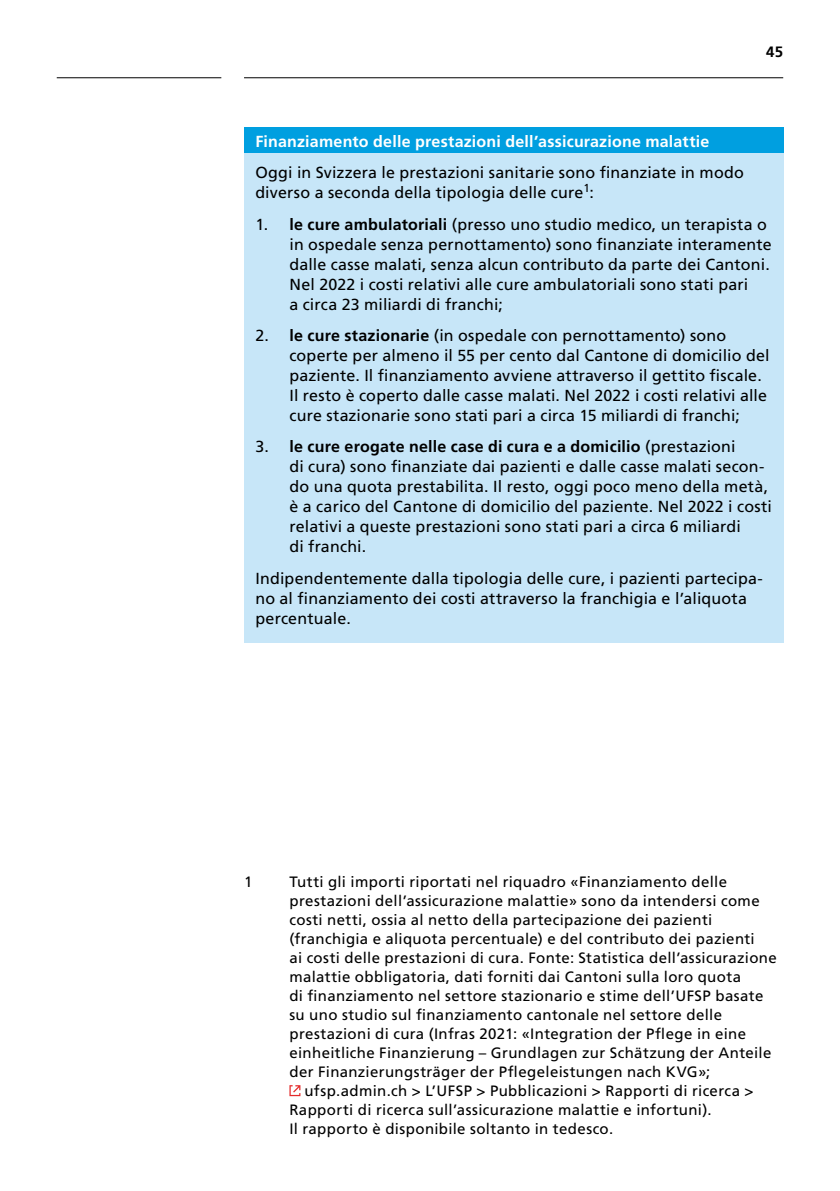
<style>
.page{position:relative;width:840px;height:1191px;background:#fff}
.page>*{position:absolute;margin:0;border:0;box-sizing:border-box;transform-origin:0 0}
.P_Kastentext{font:16px/20px "Frutiger LT Pro";letter-spacing:.01em;color:#000}
.H5_Kastentitel{font:700 16px "Frutiger LT Pro";letter-spacing:.015em;color:#fff}
.P_Fussnote{font:15px "Frutiger LT Pro";letter-spacing:.025em;color:#000}
.t1{font:700 15px "Frutiger LT Pro";color:#000}
.s1{font-weight:700}
</style>
<div class="page">
<hr style="left:244px;top:77px;width:538px;height:1px;background:#000">
<hr style="left:57px;top:77px;width:164px;height:1px;background:#000">
<div style="left:244px;top:127px;width:538px;height:29px;background:#009fe0"></div>
<div style="left:244px;top:154px;width:538px;height:489px;background:#c7e6f8"></div>
<svg style="left:289px;top:1085px;width:11px;height:11px"></svg>
<p class="t1" style="left:765px;top:43px;width:18px">45</p>
<h5 class="H5_Kastentitel" style="left:255px;top:132px;width:455px">Finanziamento delle prestazioni dell’assicurazione malattie</h5>
<p class="P_Kastentext" style="left:255px;top:163px;width:490px">Oggi in Svizzera le prestazioni sanitarie sono finanziate in modo diverso a seconda della tipologia delle cure<sup>1</sup>:</p>
<p class="P_Kastentext" style="left:289px;top:214px;width:483px;text-indent:-34px">1. <span class="s1">le cure ambulatoriali</span> (presso uno studio medico, un terapista o in ospedale senza pernottamento) sono finanziate interamente dalle casse malati, senza alcun contributo da parte dei Cantoni.<br>Nel 2022 i costi relativi alle cure ambulatoriali sono stati pari<br>a circa 23 miliardi di franchi;</p>
<p class="P_Kastentext" style="left:289px;top:325px;width:481px;text-indent:-34px">2. <span class="s1">le cure stazionarie</span> (in ospedale con pernottamento) sono coperte per almeno il 55 per cento dal Cantone di domicilio del paziente. Il finanziamento avviene attraverso il gettito fiscale.<br>Il resto è coperto dalle casse malati. Nel 2022 i costi relativi alle cure stazionarie sono stati pari a circa 15 miliardi di franchi;</p>
<p class="P_Kastentext" style="left:289px;top:437px;width:483px;text-indent:-34px">3. <span class="s1">le cure erogate nelle case di cura e a domicilio</span> (prestazioni<br>di cura) sono finanziate dai pazienti e dalle casse malati secon&shy;do una quota prestabilita. Il resto, oggi poco meno della metà, è a carico del Cantone di domicilio del paziente. Nel 2022 i costi relativi a queste prestazioni sono stati pari a circa 6 miliardi<br>di franchi.</p>
<p class="P_Kastentext" style="left:255px;top:568px;width:508px">Indipendentemente dalla tipologia delle cure, i pazienti partecipa&shy;no al finanziamento dei costi attraverso la franchigia e l’aliquota percentuale.</p>
<p class="P_Fussnote" style="left:244px;top:873px;width:10px">1</p>
<p class="P_Fussnote" style="left:289px;top:873px;width:439px">Tutti gli importi riportati nel riquadro «Finanziamento delle</p>
<p class="P_Fussnote" style="left:289px;top:892px;width:471px">prestazioni dell’assicurazione malattie» sono da intendersi come</p>
<p class="P_Fussnote" style="left:289px;top:911px;width:424px">costi netti, ossia al netto della partecipazione dei pazienti</p>
<p class="P_Fussnote" style="left:289px;top:930px;width:466px">(franchigia e aliquota percentuale) e del contributo dei pazienti</p>
<p class="P_Fussnote" style="left:289px;top:949px;width:488px">ai costi delle prestazioni di cura. Fonte: Statistica dell’assicurazione</p>
<p class="P_Fussnote" style="left:289px;top:968px;width:453px">malattie obbligatoria, dati forniti dai Cantoni sulla loro quota</p>
<p class="P_Fussnote" style="left:289px;top:987px;width:475px">di finanziamento nel settore stazionario e stime dell’UFSP basate</p>
<p class="P_Fussnote" style="left:289px;top:1006px;width:434px">su uno studio sul finanziamento cantonale nel settore delle</p>
<p class="P_Fussnote" style="left:289px;top:1025px;width:458px">prestazioni di cura (Infras 2021: «Integration der Pflege in eine</p>
<p class="P_Fussnote" style="left:289px;top:1044px;width:483px">einheitliche Finanzierung – Grundlagen zur Schätzung der Anteile</p>
<p class="P_Fussnote" style="left:289px;top:1063px;width:422px">der Finanzierungsträger der Pflegeleistungen nach KVG»;</p>
<p class="P_Fussnote" style="left:304px;top:1082px;width:450px">ufsp.admin.ch &gt; L’UFSP &gt; Pubblicazioni &gt; Rapporti di ricerca &gt;</p>
<p class="P_Fussnote" style="left:289px;top:1101px;width:423px">Rapporti di ricerca sull’assicurazione malattie e infortuni).</p>
<p class="P_Fussnote" style="left:289px;top:1120px;width:325px">Il rapporto è disponibile soltanto in tedesco.</p>
</div>
